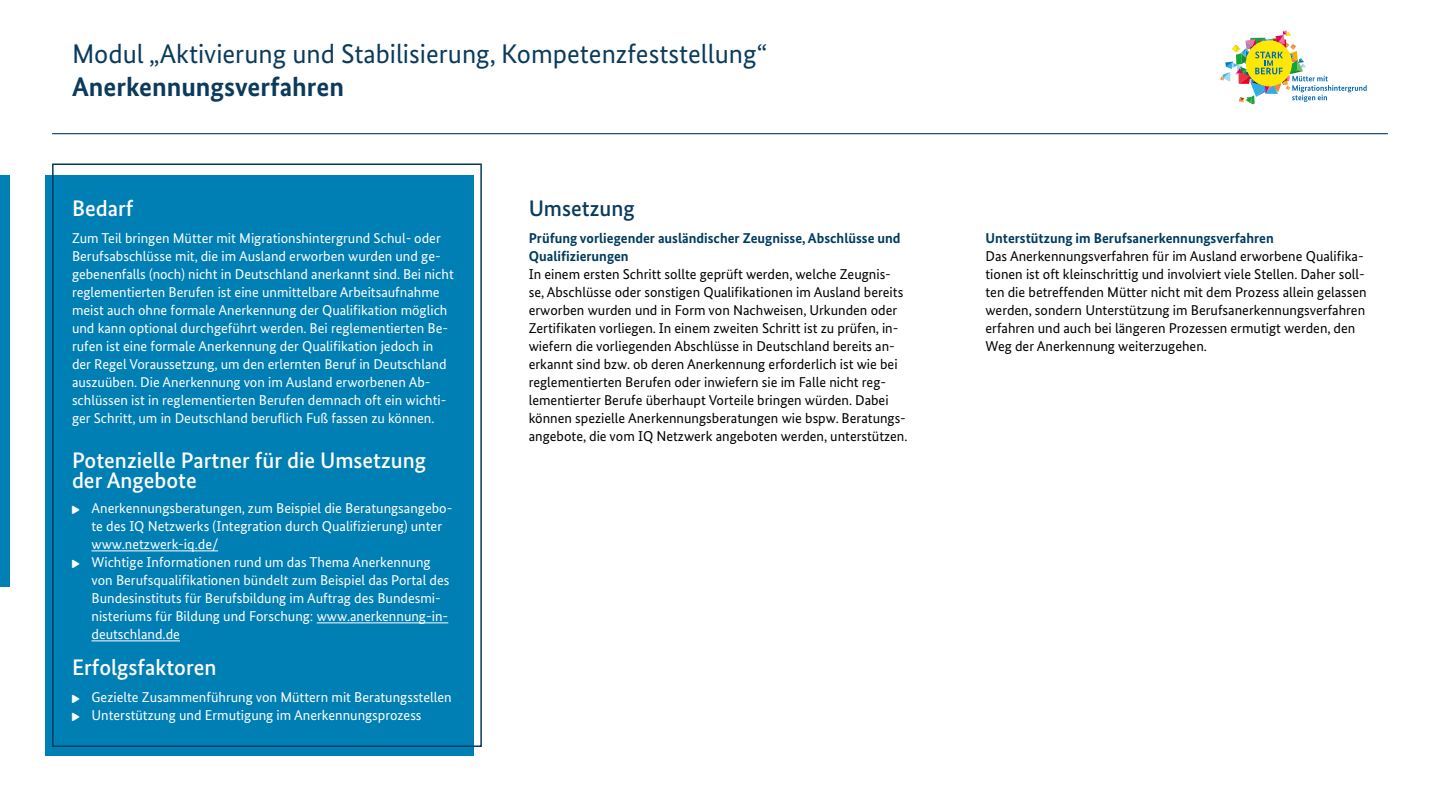
<style>
.page{position:relative;width:1440px;height:810px;background:#fff}
.page>*{position:absolute;margin:0;border:0;box-sizing:border-box;transform-origin:0 0}
.FINAL_H2_Modultitel_OHNE_IHV{font:27px "Bundes Sans";color:#0b3b5c}
.FINAL_H2_Modultitel{font:700 27px "Bundes Sans";color:#0b3b5c}
.FINAL_H3{font:500 22.5px/19.5px "Bundes Sans";color:#fff}
.FINAL_H3-2{font:500 22.5px "Bundes Sans";color:#0b3b5c}
.FINAL_Fließtext_Infokästen{font:14.25px/18px "Bundes Sans";color:#fff}
.FINAL_Fließtext{font:14.25px/18px "Bundes Sans";color:#000}
.FINAL_H4{font:700 14.25px/18px "Bundes Sans";color:#003b5e}
</style>
<div class="page">
<div style="left:45px;top:176px;width:429px;height:580px;background:#007fb5"></div>
<div style="left:52px;top:164px;width:430px;height:583px;border:2px solid #003b5e"></div>
<div style="left:0;top:176px;width:10px;height:411px;background:#007fb5"></div>
<hr style="left:92px;top:550px;width:126px;height:1px;background:#fff">
<hr style="left:317px;top:622px;width:131px;height:1px;background:#fff">
<hr style="left:92px;top:640px;width:88px;height:1px;background:#fff">
<hr style="left:52px;top:133px;width:1336px;height:1px;background:#0b3b5c">
<svg style="left:1220px;top:31px;width:147px;height:73px"></svg>
<h1 class="FINAL_H2_Modultitel_OHNE_IHV" style="left:72px;top:38px;width:697px">Modul „Aktivierung und Stabilisierung, Kompetenzfeststellung“</h1>
<h2 class="FINAL_H2_Modultitel" style="left:72px;top:70px;width:274px">Anerkennungsverfahren</h2>
<h3 class="FINAL_H3" style="left:72px;top:198px;width:63px">Bedarf</h3>
<p class="FINAL_Fließtext_Infokästen" style="left:72px;top:229px;width:383px">Zum Teil bringen Mütter mit Migrationshintergrund Schul- oder Berufsabschlüsse mit, die im Ausland erworben wurden und ge&shy;gebenenfalls (noch) nicht in Deutschland anerkannt sind. Bei nicht reglementierten Berufen ist eine unmittelbare Arbeitsaufnahme meist auch ohne formale Anerkennung der Qualifikation möglich und kann optional durchgeführt werden. Bei reglementierten Be&shy;rufen ist eine formale Anerkennung der Qualifikation jedoch in der Regel Voraussetzung, um den erlernten Beruf in Deutschland auszuüben. Die Anerkennung von im Ausland erworbenen Ab&shy;schlüssen ist in reglementierten Berufen demnach oft ein wichti&shy;ger Schritt, um in Deutschland beruflich Fuß fassen zu können.</p>
<h3 class="FINAL_H3" style="left:72px;top:450px;width:356px">Potenzielle Partner für die Umsetzung der Angebote</h3>
<p class="FINAL_Fließtext_Infokästen" style="left:92px;top:499px;width:362px;text-indent:-20px">▶ Anerkennungsberatungen, zum Beispiel die Beratungsangebo&shy;te des IQ Netzwerks (Integration durch Qualifizierung) unter www.netzwerk-iq.de/</p>
<p class="FINAL_Fließtext_Infokästen" style="left:92px;top:553px;width:359px;text-indent:-20px">▶ Wichtige Informationen rund um das Thema Anerkennung von Berufsqualifikationen bündelt zum Beispiel das Portal des Bundesinstituts für Berufsbildung im Auftrag des Bundesmi&shy;nisteriums für Bildung und Forschung: www.anerkennung-in&shy;deutschland.de</p>
<h3 class="FINAL_H3" style="left:72px;top:657px;width:146px">Erfolgsfaktoren</h3>
<p class="FINAL_Fließtext_Infokästen" style="left:72px;top:688px;width:381px">▶ Gezielte Zusammenführung von Müttern mit Beratungsstellen</p>
<p class="FINAL_Fließtext_Infokästen" style="left:72px;top:706px;width:351px">▶ Unterstützung und Ermutigung im Anerkennungsprozess</p>
<h3 class="FINAL_H3-2" style="left:529px;top:195px;width:108px">Umsetzung</h3>
<h4 class="FINAL_H4" style="left:529px;top:229px;width:373px">Prüfung vorliegender ausländischer Zeugnisse, Abschlüsse und<br>Qualifizierungen</h4>
<p class="FINAL_Fließtext" style="left:529px;top:265px;width:380px">In einem ersten Schritt sollte geprüft werden, welche Zeugnis&shy;se, Abschlüsse oder sonstigen Qualifikationen im Ausland bereits erworben wurden und in Form von Nachweisen, Urkunden oder Zertifikaten vorliegen. In einem zweiten Schritt ist zu prüfen, in&shy;wiefern die vorliegenden Abschlüsse in Deutschland bereits an&shy;erkannt sind bzw. ob deren Anerkennung erforderlich ist wie bei reglementierten Berufen oder inwiefern sie im Falle nicht reg&shy;lementierter Berufe überhaupt Vorteile bringen würden. Dabei können spezielle Anerkennungsberatungen wie bspw. Beratungs&shy;angebote, die vom IQ Netzwerk angeboten werden, unterstützen.</p>
<h4 class="FINAL_H4" style="left:986px;top:229px;width:290px">Unterstützung im Berufsanerkennungsverfahren</h4>
<p class="FINAL_Fließtext" style="left:986px;top:247px;width:383px">Das Anerkennungsverfahren für im Ausland erworbene Qualifika&shy;tionen ist oft kleinschrittig und involviert viele Stellen. Daher soll&shy;ten die betreffenden Mütter nicht mit dem Prozess allein gelassen werden, sondern Unterstützung im Berufsanerkennungsverfahren erfahren und auch bei längeren Prozessen ermutigt werden, den Weg der Anerkennung weiterzugehen.</p>
</div>
